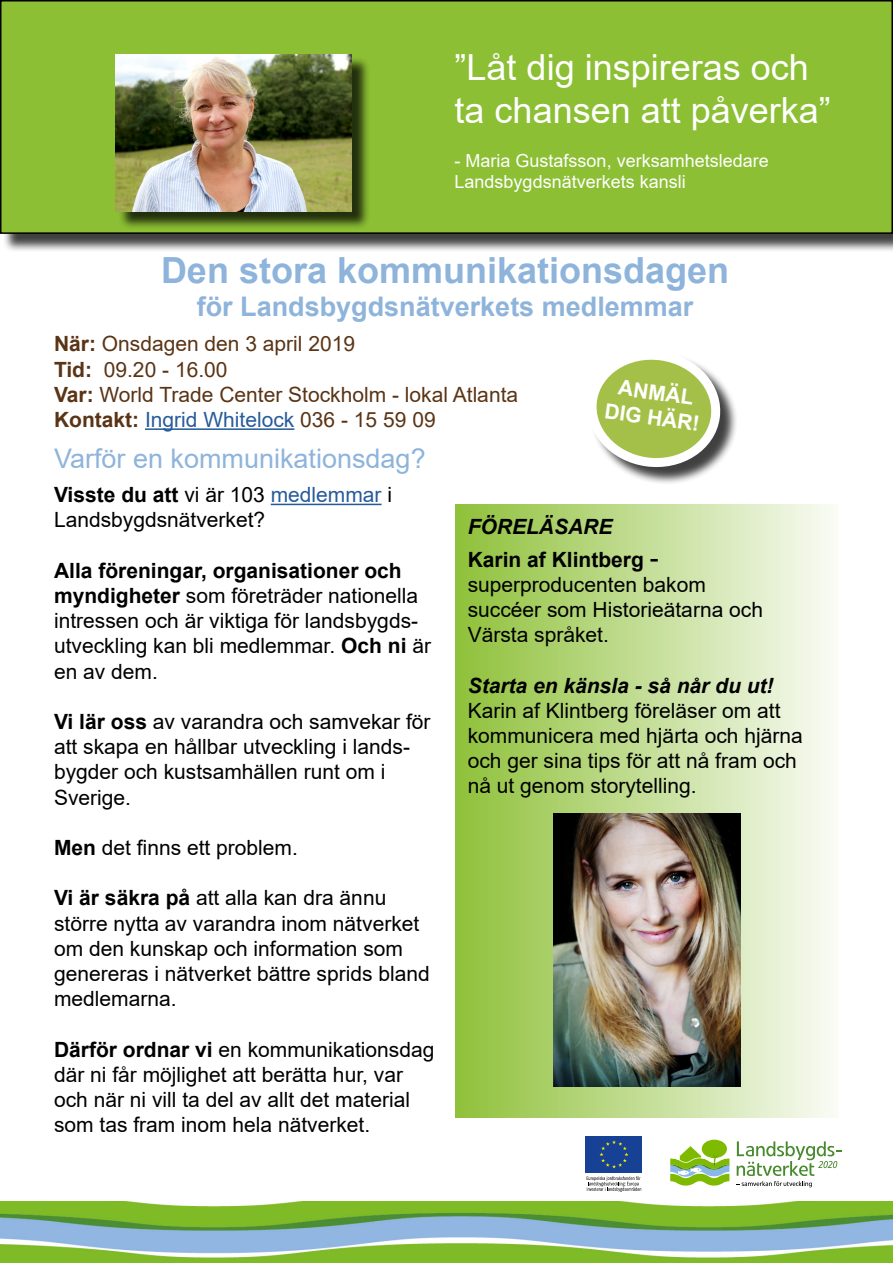
<style>
.page{position:relative;width:893px;height:1263px;background:#fff}
.page>*{position:absolute;margin:0;border:0;box-sizing:border-box;transform-origin:0 0}
.t1{font:36px/43.2px "Arial";color:#fff}
.t2{font:700 36px "Arial";color:#8eb4db}
.t3{font:700 27px "Arial";color:#8eb4db}
.t4{font:27px "Arial";color:#8eb4db}
.t5{font:21px/25.2px "Arial";color:#000}
.t6{font:21px/25.2px "Arial";color:#5a3415}
.t7{font:700 21px/32.4px "Arial";color:#000}
.t8{font:italic 700 21px "Arial";color:#000}
.t9{font:700 21px/25.2px "Arial";color:#fff;text-align:center}
.t10{font:18px/21.6px "Arial";color:#fff}
.s1{font-weight:700}
.s2{color:#275b9b}
.s3{font-style:italic}
.s4{font-weight:400;font-size:27px}
</style>
<div class="page">
<img style="left:0;top:1201px;width:893px;height:62px">
<hr style="left:145px;top:428px;width:149px;height:2px;background:#275b9b">
<hr style="left:271px;top:504px;width:111px;height:1px;background:#275b9b">
<div style="left:586px;top:1136px;width:56px;height:37px;background:#164194"></div>
<svg style="left:599px;top:1140px;width:29px;height:28px"></svg>
<svg style="left:587px;top:1176px;width:54px;height:16px"></svg>
<svg style="left:736px;top:1141px;width:106px;height:46px"></svg>
<div style="left:702px;top:1140px;width:25px;height:18px;background:#7ebb00;border-radius:50%"></div>
<svg style="left:670px;top:1146px;width:59px;height:39px"></svg>
<div style="left:2px;top:2px;width:891px;height:250px;background:#000;opacity:.75"></div>
<div style="left:1px;top:1px;width:891px;height:232px;background:#8cbf34"></div>
<div style="left:0;top:0;width:893px;height:234px;border:2px solid #000"></div>
<div style="left:590px;top:353px;width:149px;height:133px;background:#000;opacity:.75"></div>
<svg style="left:590px;top:353px;width:139px;height:119px"></svg>
<div style="left:455px;top:504px;width:384px;height:614px;background:linear-gradient(to right,#8ebf39,#f9fbf5)"></div>
<img style="left:554px;top:813px;width:186px;height:273px">
<div style="left:118px;top:57px;width:252px;height:173px;background:#000;opacity:.75"></div>
<img style="left:116px;top:54px;width:236px;height:158px">
<h1 class="t1" style="left:455px;top:46px;width:378px">”Låt dig inspireras och ta chansen att påverka”</h1>
<p class="t10" style="left:455px;top:149px;width:316px">- Maria Gustafsson, verksamhetsledare<br>Landsbygdsnätverkets kansli</p>
<h1 class="t2" style="left:161px;top:245px;width:570px">Den stora kommunikationsdagen</h1>
<p class="t3" style="left:197px;top:287px;width:498px">för Landsbygdsnätverkets medlemmar</p>
<p class="t6" style="left:54px;top:331px;width:466px"><span class="s1">När:</span> Onsdagen den 3 april 2019<br><span class="s1">Tid:</span> 09.20 - 16.00<br><span class="s1">Var:</span> World Trade Center Stockholm - lokal Atlanta <span class="s1">Kontakt:</span> <span class="s2">Ingrid Whitelock</span> 036 - 15 59 09</p>
<p class="t9" style="left:610px;top:373px;width:97px;rotate:8deg">ANMÄL<br>DIG HÄR!</p>
<p class="t4" style="left:54px;top:440px;width:373px">Varför en kommunikationsdag?</p>
<p class="t5" style="left:54px;top:482px;width:340px"><span class="s1">Visste du att</span> vi är 103 <span class="s2">medlemmar</span> i<br>Landsbygdsnätverket?</p>
<p class="t5" style="left:54px;top:558px;width:378px"><span class="s1">Alla föreningar, organisationer och myndigheter</span> som företräder nationella intressen och är viktiga för landsbygds&shy;utveckling kan bli medlemmar. <span class="s1">Och ni</span> är en av dem.</p>
<p class="t5" style="left:54px;top:709px;width:378px"><span class="s1">Vi lär oss</span> av varandra och samvekar för att skapa en hållbar utveckling i lands&shy;bygder och kustsamhällen runt om i<br>Sverige.</p>
<p class="t5" style="left:54px;top:835px;width:245px"><span class="s1">Men</span> det finns ett problem.</p>
<p class="t5" style="left:54px;top:885px;width:377px"><span class="s1">Vi är säkra på</span> att alla kan dra ännu större nytta av varandra inom nätverket om den kunskap och information som genereras i nätverket bättre sprids bland medlemarna.</p>
<p class="t5" style="left:54px;top:1036px;width:382px"><span class="s1">Därför ordnar vi</span> en kommunikationsdag där ni får möjlighet att berätta hur, var och när ni vill ta del av allt det material som tas fram inom hela nätverket.</p>
<p class="t7" style="left:468px;top:511px;width:193px"><span class="s3">FÖRELÄSARE<br></span>Karin af Klintberg <span class="s4">-</span></p>
<p class="t5" style="left:468px;top:572px;width:297px">superproducenten bakom succéer som Historieätarna och<br>Värsta språket.</p>
<p class="t8" style="left:468px;top:671px;width:307px">Starta en känsla - så når du ut!</p>
<p class="t5" style="left:468px;top:698px;width:336px">Karin af Klintberg föreläser om att kommunicera med hjärta och hjärna och ger sina tips för att nå fram och nå ut genom storytelling.</p>
</div>
